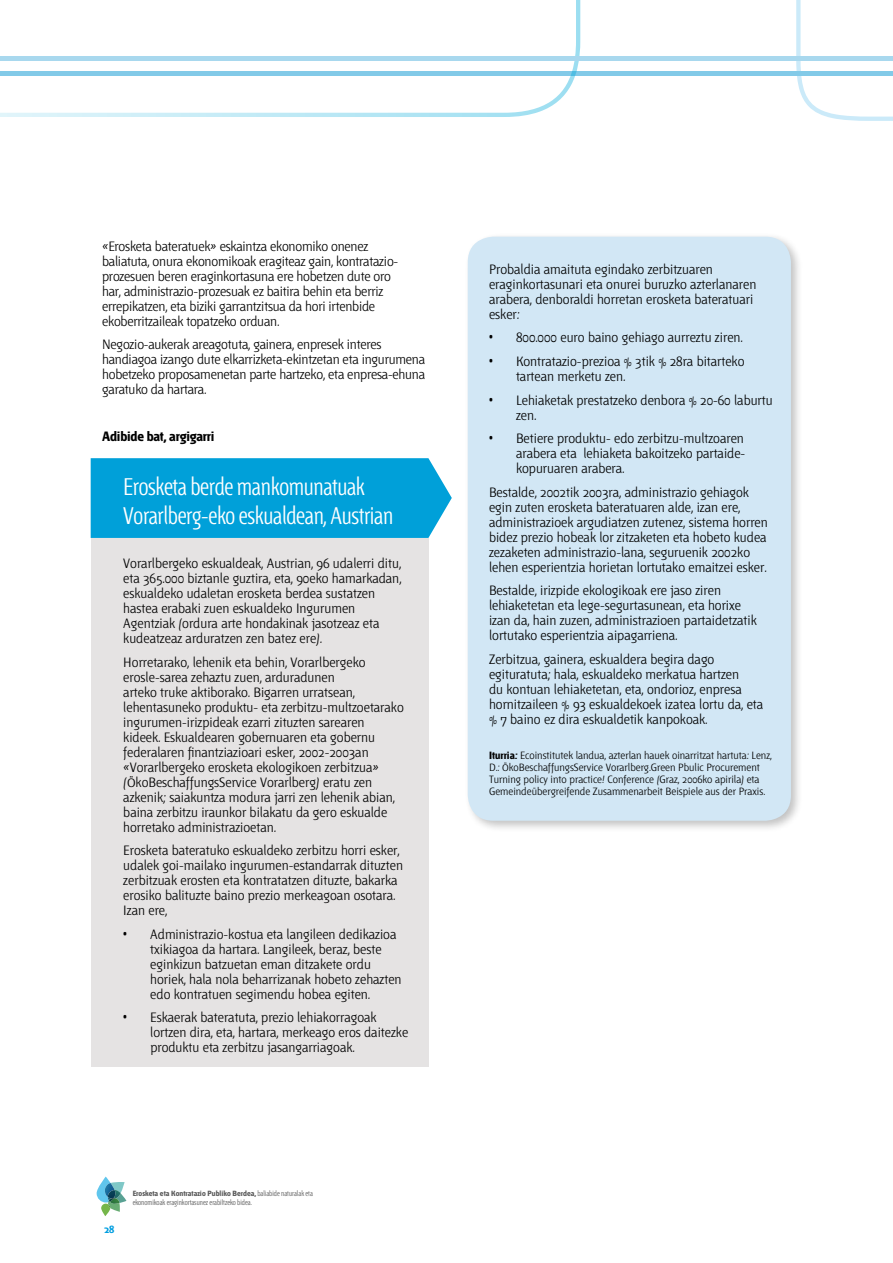
<style>
.page{position:relative;width:893px;height:1263px;background:#fff}
.page>*{position:absolute;margin:0;border:0;box-sizing:border-box;transform-origin:0 0}
.t1{font:300 24px/28.5px "Fontana ND Cc Os F";letter-spacing:-.015em;color:#fff}
.t2{font:300 13.5px/15px "Fontana ND Aa Os F";color:#000}
.t3{font:700 13.5px "Fontana ND Ee Os F";letter-spacing:-.015em;color:#000}
.t4{font:300 10.5px/12px "Fontana ND Aa Os F";color:#000}
.t5{font:700 10.5px "Fontana ND Ee Os F";color:#009ee0}
.t6{font:700 7.5px "Fontana ND Ee Os F";color:#585858}
.t7{font:300 7.5px "Fontana ND Cc Os F";color:#585858}
.s1{font-family:"Fontana ND Cc Os F";font-weight:300}
.s2{font-family:"Fontana ND Ee Os F";font-weight:700}
</style>
<div class="page">
<svg style="left:97px;top:1176px;width:29px;height:40px"></svg>
<div style="left:464px;top:233px;width:339px;height:600px;background:#000;opacity:.24"></div>
<div style="left:468px;top:237px;width:323px;height:584px;background:#d2e7f5;border-radius:26px"></div>
<div style="left:91px;top:538px;width:338px;height:528px;background:#e5e3e3"></div>
<div style="left:91px;top:458px;width:361px;height:80px;background:#00a0d9"></div>
<svg style="left:828px;top:117px;width:65px;height:4px"></svg>
<svg style="left:0;top:0;width:893px;height:117px"></svg>
<div style="left:0;top:56px;width:893px;height:5px;background:#a8d8ee"></div>
<p class="t2" style="left:102px;top:239px;width:298px">«Erosketa bateratuek» eskaintza ekonomiko onenez baliatuta, onura ekonomikoak eragiteaz gain, kontratazio&shy;prozesuen beren eraginkortasuna ere hobetzen dute oro har, administrazio-prozesuak ez baitira behin eta berriz errepikatzen, eta biziki garrantzitsua da hori irtenbide ekoberritzaileak topatzeko orduan.</p>
<p class="t2" style="left:102px;top:338px;width:325px">Negozio-aukerak areagotuta, gainera, enpresek interes handiagoa izango dute elkarrizketa-ekintzetan eta ingurumena hobetzeko proposamenetan parte hartzeko, eta enpresa-ehuna garatuko da hartara.</p>
<p class="t3" style="left:102px;top:430px;width:114px">Adibide bat, argigarri</p>
<h1 class="t1" style="left:123px;top:474px;width:271px">Erosketa berde mankomunatuak<br>Vorarlberg-eko eskualdean, Austrian</h1>
<p class="t2" style="left:123px;top:557px;width:280px">Vorarlbergeko eskualdeak, Austrian, 96 udalerri ditu, eta 365.000 biztanle guztira, eta, 90eko hamarkadan, eskualdeko udaletan erosketa berdea sustatzen hastea erabaki zuen eskualdeko Ingurumen Agentziak (ordura arte hondakinak jasotzeaz eta kudeatzeaz arduratzen zen batez ere).</p>
<p class="t2" style="left:123px;top:655px;width:282px">Horretarako, lehenik eta behin, Vorarlbergeko erosle-sarea zehaztu zuen, arduradunen<br>arteko truke aktiborako. Bigarren urratsean, lehentasuneko produktu- eta zerbitzu-multzoetarako ingurumen-irizpideak ezarri zituzten sarearen kideek. Eskualdearen gobernuaren eta gobernu federalaren finantziazioari esker, 2002-2003an «Vorarlbergeko erosketa ekologikoen zerbitzua» (ÖkoBeschaffungsService Vorarlberg) eratu zen azkenik; saiakuntza modura jarri zen lehenik abian, baina zerbitzu iraunkor bilakatu da gero eskualde horretako administrazioetan.</p>
<p class="t2" style="left:123px;top:844px;width:281px">Erosketa bateratuko eskualdeko zerbitzu horri esker, udalek goi-mailako ingurumen-estandarrak dituzten zerbitzuak erosten eta kontratatzen dituzte, bakarka erosiko balituzte baino prezio merkeagoan osotara.<br>Izan ere,</p>
<p class="t2" style="left:150px;top:927px;width:253px;text-indent:-27px">• Administrazio-kostua eta langileen dedikazioa txikiagoa da hartara. Langileek, beraz, beste eginkizun batzuetan eman ditzakete ordu horiek, hala nola beharrizanak hobeto zehazten edo kontratuen segimendu hobea egiten.</p>
<p class="t2" style="left:150px;top:1011px;width:259px;text-indent:-27px">• Eskaerak bateratuta, prezio lehiakorragoak lortzen dira, eta, hartara, merkeago eros daitezke produktu eta zerbitzu jasangarriagoak.</p>
<p class="t5" style="left:104px;top:1224px;width:12px">28</p>
<p class="t6" style="left:133px;top:1190px;width:182px">Erosketa eta Kontratazio Publiko Berdea, <span class="s1">baliabide naturalak eta</span></p>
<p class="t7" style="left:133px;top:1199px;width:121px">ekonomikoak eraginkortasunez erabiltzeko bidea.</p>
<p class="t2" style="left:489px;top:263px;width:269px">Probaldia amaituta egindako zerbitzuaren eraginkortasunari eta onurei buruzko azterlanaren arabera, denboraldi horretan erosketa bateratuari esker:</p>
<p class="t2" style="left:489px;top:331px;width:255px">• 800.000 euro baino gehiago aurreztu ziren.</p>
<p class="t2" style="left:516px;top:355px;width:230px;text-indent:-27px">• Kontratazio-prezioa % 3tik % 28ra bitarteko tartean merketu zen.</p>
<p class="t2" style="left:516px;top:393px;width:258px;text-indent:-27px">• Lehiaketak prestatzeko denbora % 20-60 laburtu zen.</p>
<p class="t2" style="left:516px;top:432px;width:231px;text-align:justify;text-indent:-27px">• Betiere produktu- edo zerbitzu-multzoaren arabera eta lehiaketa bakoitzeko partaide&shy;kopuruaren arabera.</p>
<p class="t2" style="left:489px;top:485px;width:280px">Bestalde, 2002tik 2003ra, administrazio gehiagok egin zuten erosketa bateratuaren alde, izan ere, administrazioek argudiatzen zutenez, sistema horren bidez prezio hobeak lor zitzaketen eta hobeto kudea zezaketen administrazio-lana, seguruenik 2002ko lehen esperientzia horietan lortutako emaitzei esker.</p>
<p class="t2" style="left:489px;top:584px;width:269px">Bestalde, irizpide ekologikoak ere jaso ziren lehiaketetan eta lege-segurtasunean, eta horixe izan da, hain zuzen, administrazioen partaidetzatik lortutako esperientzia aipagarriena.</p>
<p class="t2" style="left:489px;top:652px;width:276px">Zerbitzua, gainera, eskualdera begira dago egituratuta; hala, eskualdeko merkatua hartzen<br>du kontuan lehiaketetan, eta, ondorioz, enpresa hornitzaileen % 93 eskualdekoek izatea lortu da, eta % 7 baino ez dira eskualdetik kanpokoak.</p>
<p class="t4" style="left:489px;top:750px;width:284px"><span class="s2">Iturria:</span> Ecoinstitutek landua, azterlan hauek oinarritzat hartuta: Lenz, D.: ÖkoBeschaffungsService Vorarlberg.Green Pbulic Procurement Turning policy into practice! Conference (Graz, 2006ko apirila) eta Gemeindeübergreifende Zusammenarbeit Beispiele aus der Praxis.</p>
</div>
